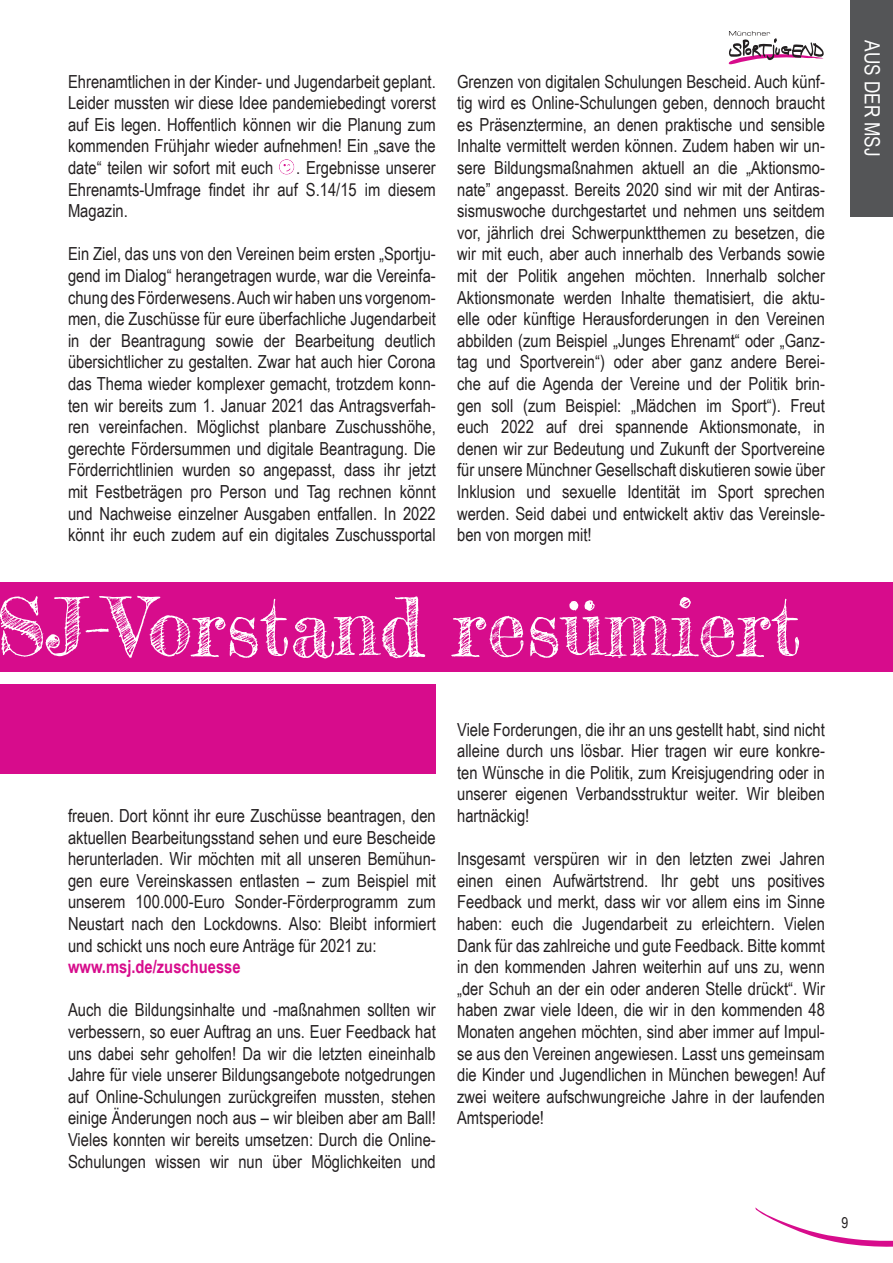
<style>
.page{position:relative;width:893px;height:1263px;background:#fff}
.page>*{position:absolute;margin:0;border:0;box-sizing:border-box;transform-origin:0 0}
.t1{font:79.5px "Frederickathe Greatest";color:#fff}
.t2{font:21px "Arial Narrow";color:#fff}
.t3{font:18px/21.6px "Arial Narrow";color:#231f20;text-align:justify}
.t4{font:700 18px "Arial Narrow";color:#d70c8c}
.t5{font:15px "Arial Narrow";color:#231f20}
</style>
<div class="page">
<svg style="left:755px;top:1207px;width:138px;height:40px"></svg>
<svg style="left:729px;top:31px;width:95px;height:33px"></svg>
<div style="left:850px;top:0;width:43px;height:217px;background:#545557"></div>
<div style="left:0;top:583px;width:893px;height:89px;background:#d70c8c"></div>
<div style="left:0;top:685px;width:436px;height:89px;background:#d70c8c"></div>
<svg style="left:279px;top:159px;width:16px;height:16px"></svg>
<p class="t3" style="left:68px;top:70px;width:369px">Ehrenamtlichen in der Kinder- und Jugendarbeit geplant.<br>Leider mussten wir diese Idee pandemiebedingt vorerst auf Eis legen. Hoffentlich können wir die Planung zum kommenden Frühjahr wieder aufnehmen! Ein „save the date“ teilen wir sofort mit euch</p>
<p class="t3" style="left:68px;top:156px;width:369px;text-indent:228px">. Ergebnisse unserer Ehrenamts-Umfrage findet ihr auf S.14/15 im diesem Magazin.</p>
<p class="t3" style="left:68px;top:243px;width:369px">Ein Ziel, das uns von den Vereinen beim ersten „Sportju&shy;gend im Dialog“ herangetragen wurde, war die Vereinfa&shy;chung des Förderwesens. Auch wir haben uns vorgenom&shy;men, die Zuschüsse für eure überfachliche Jugendarbeit in der Beantragung sowie der Bearbeitung deutlich übersichtlicher zu gestalten. Zwar hat auch hier Corona das Thema wieder komplexer gemacht, trotzdem konn&shy;ten wir bereits zum 1. Januar 2021 das Antragsverfah&shy;ren vereinfachen. Möglichst planbare Zuschusshöhe, gerechte Fördersummen und digitale Beantragung. Die Förderrichtlinien wurden so angepasst, dass ihr jetzt mit Festbeträgen pro Person und Tag rechnen könnt und Nachweise einzelner Ausgaben entfallen. In 2022 könnt ihr euch zudem auf ein digitales Zuschussportal</p>
<p class="t3" style="left:457px;top:70px;width:369px">Grenzen von digitalen Schulungen Bescheid. Auch künf&shy;tig wird es Online-Schulungen geben, dennoch braucht es Präsenztermine, an denen praktische und sensible Inhalte vermittelt werden können. Zudem haben wir un&shy;sere Bildungsmaßnahmen aktuell an die „Aktionsmo&shy;nate” angepasst. Bereits 2020 sind wir mit der Antiras&shy;sismuswoche durchgestartet und nehmen uns seitdem vor, jährlich drei Schwerpunktthemen zu besetzen, die wir mit euch, aber auch innerhalb des Verbands sowie mit der Politik angehen möchten. Innerhalb solcher Aktionsmonate werden Inhalte thematisiert, die aktu&shy;elle oder künftige Herausforderungen in den Vereinen abbilden (zum Beispiel „Junges Ehrenamt“ oder „Ganz&shy;tag und Sportverein“) oder aber ganz andere Berei&shy;che auf die Agenda der Vereine und der Politik brin&shy;gen soll (zum Beispiel: „Mädchen im Sport“). Freut euch 2022 auf drei spannende Aktionsmonate, in denen wir zur Bedeutung und Zukunft der Sportvereine für unsere Münchner Gesellschaft diskutieren sowie über Inklusion und sexuelle Identität im Sport sprechen werden. Seid dabei und entwickelt aktiv das Vereinsle&shy;ben von morgen mit!</p>
<h1 class="t1" style="left:-4px;top:578px;width:806px">SJ-Vorstand resümiert</h1>
<p class="t2" style="left:888px;top:40px;width:117px;rotate:90deg">AUS DER MSJ</p>
<p class="t3" style="left:68px;top:804px;width:369px">freuen. Dort könnt ihr eure Zuschüsse beantragen, den aktuellen Bearbeitungsstand sehen und eure Bescheide herunterladen. Wir möchten mit all unseren Bemühun&shy;gen eure Vereinskassen entlasten – zum Beispiel mit unserem 100.000-Euro Sonder-Förderprogramm zum Neustart nach den Lockdowns. Also: Bleibt informiert und schickt uns noch eure Anträge für 2021 zu:</p>
<p class="t4" style="left:68px;top:953px;width:174px">www.msj.de/zuschuesse</p>
<p class="t3" style="left:68px;top:999px;width:369px">Auch die Bildungsinhalte und -maßnahmen sollten wir verbessern, so euer Auftrag an uns. Euer Feedback hat uns dabei sehr geholfen! Da wir die letzten eineinhalb Jahre für viele unserer Bildungsangebote notgedrungen auf Online-Schulungen zurückgreifen mussten, stehen einige Änderungen noch aus – wir bleiben aber am Ball!<br>Vieles konnten wir bereits umsetzen: Durch die Online-Schulungen wissen wir nun über Möglichkeiten und</p>
<p class="t3" style="left:457px;top:718px;width:369px">Viele Forderungen, die ihr an uns gestellt habt, sind nicht alleine durch uns lösbar. Hier tragen wir eure konkre&shy;ten Wünsche in die Politik, zum Kreisjugendring oder in unserer eigenen Verbandsstruktur weiter. Wir bleiben hartnäckig!</p>
<p class="t3" style="left:457px;top:847px;width:369px">Insgesamt verspüren wir in den letzten zwei Jahren einen einen Aufwärtstrend. Ihr gebt uns positives Feedback und merkt, dass wir vor allem eins im Sinne haben: euch die Jugendarbeit zu erleichtern. Vielen Dank für das zahlreiche und gute Feedback. Bitte kommt in den kommenden Jahren weiterhin auf uns zu, wenn „der Schuh an der ein oder anderen Stelle drückt“. Wir haben zwar viele Ideen, die wir in den kommenden 48<br>Monaten angehen möchten, sind aber immer auf Impul&shy;se aus den Vereinen angewiesen. Lasst uns gemeinsam die Kinder und Jugendlichen in München bewegen! Auf zwei weitere aufschwungreiche Jahre in der laufenden Amtsperiode!</p>
<p class="t5" style="left:841px;top:1212px;width:8px">9</p>
</div>
